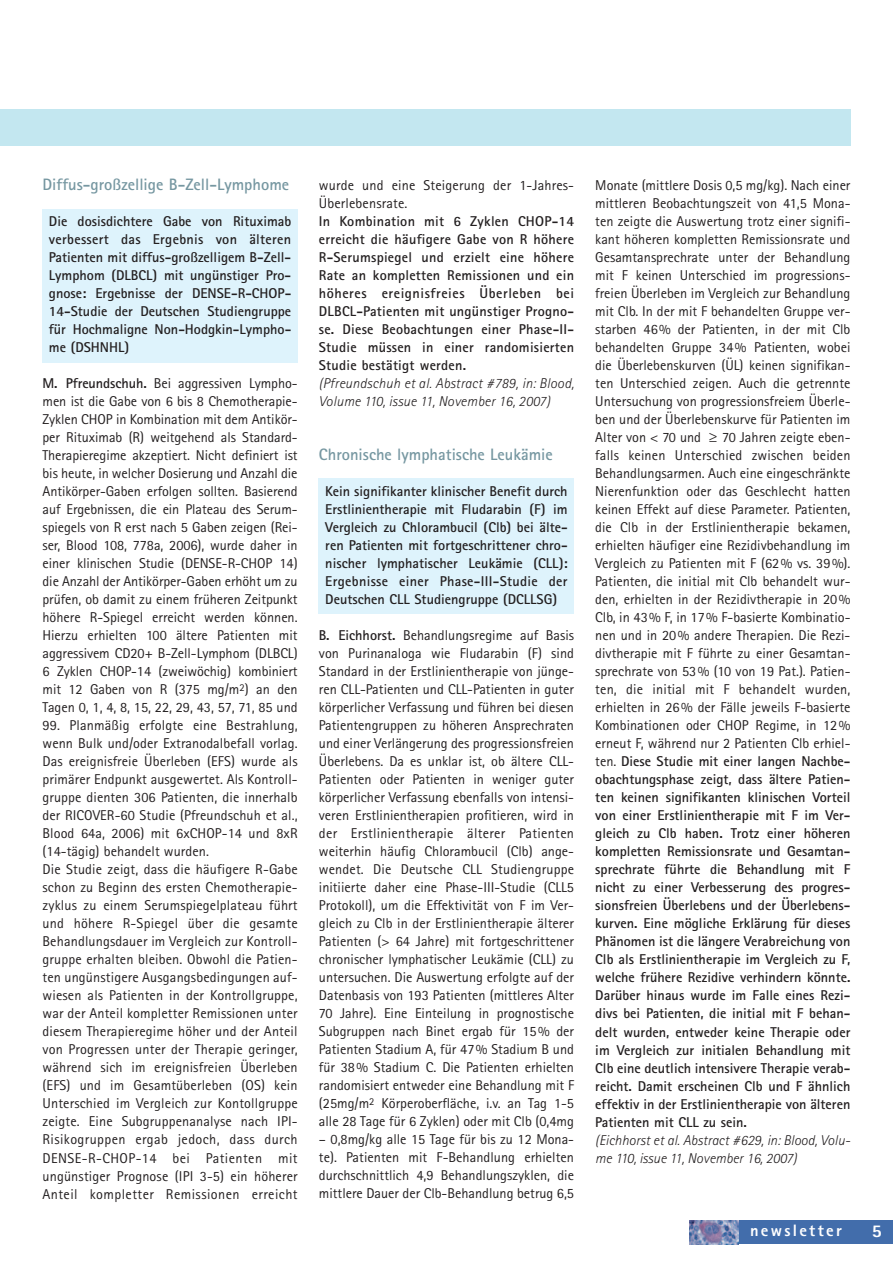
<style>
.page{position:relative;width:893px;height:1263px;background:#fff}
.page>*{position:absolute;margin:0;border:0;box-sizing:border-box;transform-origin:0 0}
.t1{font:800 18px "Rotis Sans Serif";color:#fff}
.t2{font:700 16.5px "Rotis Sans Serif";color:#7697a1}
.t3{font:800 16.5px "Rotis Sans Serif";letter-spacing:.14em;color:#fff}
.t4{font:14.25px/18px "Rotis Sans Serif";letter-spacing:.01em;color:#231f20;text-align:justify}
.t5{font:700 14.25px/18px "Rotis Sans Serif";color:#231f20;text-align:justify}
.t6{font:italic 300 14.25px/18px "Rotis Sans Serif";letter-spacing:.005em;color:#231f20}
.s1{font-weight:700}
.s2{font-family:"Gill Sans";font-weight:300}
</style>
<div class="page">
<div style="left:319px;top:478px;width:255px;height:135px;background:#def3fc"></div>
<div style="left:43px;top:209px;width:255px;height:153px;background:#def3fc"></div>
<div style="left:690px;top:1221px;width:203px;height:23px;background:#426dab"></div>
<img style="left:690px;top:1221px;width:49px;height:23px">
<div style="left:0;top:109px;width:850px;height:36px;background:#c3e7f0"></div>
<p class="t2" style="left:43px;top:179px;width:248px">Diffus-großzellige B-Zell-Lymphome</p>
<p class="t5" style="left:49px;top:214px;width:244px">Die dosisdichtere Gabe von Rituximab verbessert das Ergebnis von älteren Patienten mit diffus-großzelligem B-Zell-Lymphom (DLBCL) mit ungünstiger Pro&shy;gnose: Ergebnisse der DENSE-R-CHOP-14-Studie der Deutschen Studiengruppe für Hochmaligne Non-Hodgkin-Lympho&shy;me (DSHNHL)</p>
<p class="t4" style="left:43px;top:376px;width:257px"><span class="s1">M. Pfreundschuh.</span> Bei aggressiven Lympho&shy;men ist die Gabe von 6 bis 8 Chemotherapie-Zyklen CHOP in Kombination mit dem Antikör&shy;per Rituximab (R) weitgehend als Standard-Therapieregime akzeptiert. Nicht definiert ist bis heute, in welcher Dosierung und Anzahl die Antikörper-Gaben erfolgen sollten. Basierend auf Ergebnissen, die ein Plateau des Serum&shy;spiegels von R erst nach 5 Gaben zeigen (Rei&shy;ser, Blood 108, 778a, 2006), wurde daher in einer klinischen Studie (DENSE-R-CHOP 14) die Anzahl der Antikörper-Gaben erhöht um zu prüfen, ob damit zu einem früheren Zeitpunkt höhere R-Spiegel erreicht werden können.<br>Hierzu erhielten 100 ältere Patienten mit aggressivem CD20+ B-Zell-Lymphom (DLBCL)<br>6 Zyklen CHOP-14 (zweiwöchig) kombiniert mit 12 Gaben von R (375 mg/m<sup>2</sup>) an den Tagen 0, 1, 4, 8, 15, 22, 29, 43, 57, 71, 85 und</p>
<p class="t4" style="left:43px;top:718px;width:257px;text-align:left">99. Planmäßig erfolgte eine Bestrahlung, wenn Bulk und/oder Extranodalbefall vorlag.<br>Das ereignisfreie Überleben (EFS) wurde als primärer Endpunkt ausgewertet. Als Kontroll&shy;gruppe dienten 306 Patienten, die innerhalb der RICOVER-60 Studie (Pfreundschuh et al., Blood 64a, 2006) mit 6xCHOP-14 und 8xR (14-tägig) behandelt wurden.<br>Die Studie zeigt, dass die häufigere R-Gabe schon zu Beginn des ersten Chemotherapie&shy;zyklus zu einem Serumspiegelplateau führt und höhere R-Spiegel über die gesamte Behandlungsdauer im Vergleich zur Kontroll&shy;gruppe erhalten bleiben. Obwohl die Patien&shy;ten ungünstigere Ausgangsbedingungen auf&shy;wiesen als Patienten in der Kontrollgruppe, war der Anteil kompletter Remissionen unter diesem Therapieregime höher und der Anteil von Progressen unter der Therapie geringer, während sich im ereignisfreien Überleben (EFS) und im Gesamtüberleben (OS) kein Unterschied im Vergleich zur Kontollgruppe zeigte. Eine Subgruppenanalyse nach IPI-Risikogruppen ergab jedoch, dass durch DENSE-R-CHOP-14 bei Patienten mit ungünstiger Prognose (IPI 3-5) ein höherer Anteil kompletter Remissionen erreicht</p>
<p class="t4" style="left:319px;top:178px;width:257px">wurde und eine Steigerung der 1-Jahres-<br>Überlebensrate.</p>
<p class="t5" style="left:319px;top:214px;width:257px">In Kombination mit 6 Zyklen CHOP-14 erreicht die häufigere Gabe von R höhere R-Serumspiegel und erzielt eine höhere Rate an kompletten Remissionen und ein höheres ereignisfreies Überleben bei DLBCL-Patienten mit ungünstiger Progno&shy;se. Diese Beobachtungen einer Phase-II-Studie müssen in einer randomisierten Studie bestätigt werden.</p>
<p class="t6" style="left:319px;top:376px;width:257px">(Pfreundschuh et al. Abstract #789, in: Blood,<br>Volume 110, issue 11, November 16, 2007)</p>
<p class="t2" style="left:319px;top:449px;width:235px">Chronische lymphatische Leukämie</p>
<p class="t5" style="left:325px;top:484px;width:244px">Kein signifikanter klinischer Benefit durch Erstlinientherapie mit Fludarabin (F) im Vergleich zu Chlorambucil (Clb) bei älte&shy;ren Patienten mit fortgeschrittener chro&shy;nischer lymphatischer Leukämie (CLL):<br>Ergebnisse einer Phase-III-Studie der Deutschen CLL Studiengruppe (DCLLSG)</p>
<p class="t4" style="left:319px;top:628px;width:257px"><span class="s1">B. Eichhorst.</span> Behandlungsregime auf Basis von Purinanaloga wie Fludarabin (F) sind Standard in der Erstlinientherapie von jünge&shy;ren CLL-Patienten und CLL-Patienten in guter körperlicher Verfassung und führen bei diesen Patientengruppen zu höheren Ansprechraten und einer Verlängerung des progressionsfreien Überlebens. Da es unklar ist, ob ältere CLL-Patienten oder Patienten in weniger guter körperlicher Verfassung ebenfalls von intensi&shy;veren Erstlinientherapien profitieren, wird in der Erstlinientherapie älterer Patienten weiterhin häufig Chlorambucil (Clb) ange&shy;wendet. Die Deutsche CLL Studiengruppe initiierte daher eine Phase-III-Studie (CLL5<br>Protokoll), um die Effektivität von F im Ver&shy;gleich zu Clb in der Erstlinientherapie älterer Patienten (&gt; 64 Jahre) mit fortgeschrittener chronischer lymphatischer Leukämie (CLL) zu untersuchen. Die Auswertung erfolgte auf der Datenbasis von 193 Patienten (mittleres Alter 70 Jahre). Eine Einteilung in prognostische Subgruppen nach Binet ergab für 15% der Patienten Stadium A, für 47% Stadium B und für 38% Stadium C. Die Patienten erhielten randomisiert entweder eine Behandlung mit F (25mg/m<sup>2</sup> Körperoberfläche, i.v. an Tag 1-5 alle 28 Tage für 6 Zyklen) oder mit Clb (0,4mg</p>
<p class="t4" style="left:319px;top:1132px;width:257px">– 0,8mg/kg alle 15 Tage für bis zu 12 Mona&shy;te). Patienten mit F-Behandlung erhielten durchschnittlich 4,9 Behandlungszyklen, die mittlere Dauer der Clb-Behandlung betrug 6,5</p>
<p class="t4" style="left:595px;top:178px;width:257px">Monate (mittlere Dosis 0,5 mg/kg). Nach einer mittleren Beobachtungszeit von 41,5 Mona&shy;ten zeigte die Auswertung trotz einer signifi&shy;kant höheren kompletten Remissionsrate und Gesamtansprechrate unter der Behandlung mit F keinen Unterschied im progressions&shy;freien Überleben im Vergleich zur Behandlung mit Clb. In der mit F behandelten Gruppe ver&shy;starben 46% der Patienten, in der mit Clb behandelten Gruppe 34% Patienten, wobei die Überlebenskurven (ÜL) keinen signifikan&shy;ten Unterschied zeigen. Auch die getrennte Untersuchung von progressionsfreiem Überle&shy;ben und der Überlebenskurve für Patienten im Alter von &lt; 70 und <span class="s2">≥</span> 70 Jahren zeigte eben&shy;falls keinen Unterschied zwischen beiden Behandlungsarmen. Auch eine eingeschränkte Nierenfunktion oder das Geschlecht hatten keinen Effekt auf diese Parameter. Patienten, die Clb in der Erstlinientherapie bekamen, erhielten häufiger eine Rezidivbehandlung im Vergleich zu Patienten mit F (62% vs. 39%).<br>Patienten, die initial mit Clb behandelt wur&shy;den, erhielten in der Rezidivtherapie in 20% Clb, in 43% F, in 17% F-basierte Kombinatio&shy;nen und in 20% andere Therapien. Die Rezi&shy;divtherapie mit F führte zu einer Gesamtan&shy;sprechrate von 53% (10 von 19 Pat.). Patien&shy;ten, die initial mit F behandelt wurden, erhielten in 26% der Fälle jeweils F-basierte Kombinationen oder CHOP Regime, in 12% erneut F, während nur 2 Patienten Clb erhiel&shy;ten. <span class="s1">Diese Studie mit einer langen Nachbe&shy;obachtungsphase zeigt, dass ältere Patien&shy;ten keinen signifikanten klinischen Vorteil von einer Erstlinientherapie mit F im Ver&shy;gleich zu Clb haben. Trotz einer höheren kompletten Remissionsrate und Gesamtan&shy;sprechrate führte die Behandlung mit F nicht zu einer Verbesserung des progres&shy;sionsfreien Überlebens und der Überlebens&shy;kurven. Eine mögliche Erklärung für dieses Phänomen ist die längere Verabreichung von Clb als Erstlinientherapie im Vergleich zu F, welche frühere Rezidive verhindern könnte.<br>Darüber hinaus wurde im Falle eines Rezi&shy;divs bei Patienten, die initial mit F behan&shy;delt wurden, entweder keine Therapie oder im Vergleich zur initialen Behandlung mit Clb eine deutlich intensivere Therapie verab&shy;reicht. Damit erscheinen Clb und F ähnlich effektiv in der Erstlinientherapie von älteren Patienten mit CLL zu sein.</span></p>
<p class="t6" style="left:595px;top:1132px;width:257px">(Eichhorst et al. Abstract #629, in: Blood, Volu&shy;me 110, issue 11, November 16, 2007)</p>
<p class="t3" style="left:750px;top:1224px;width:93px">newsletter</p>
<p class="t1" style="left:872px;top:1225px;width:12px">5</p>
</div>
